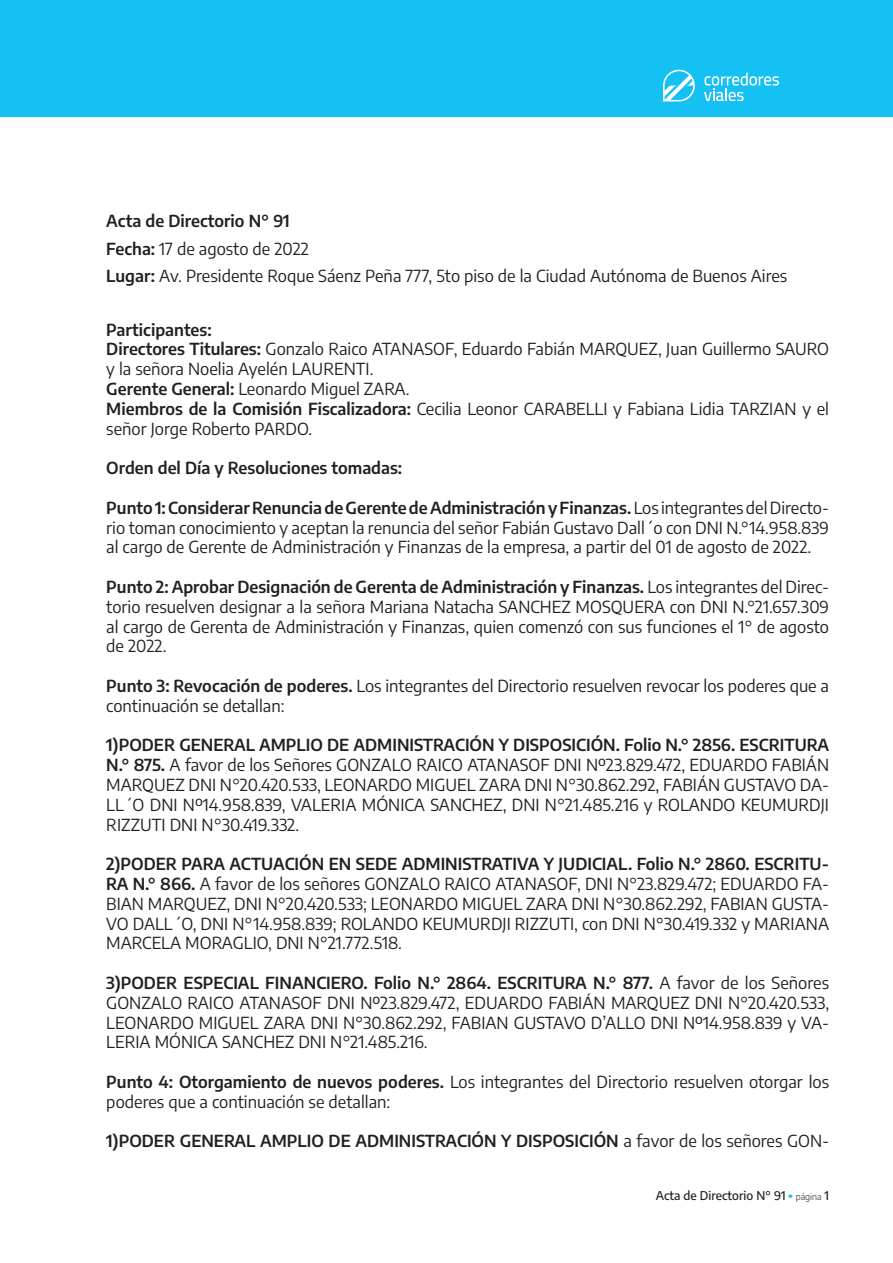
<style>
.page{position:relative;width:893px;height:1263px;background:#fff}
.page>*{position:absolute;margin:0;border:0;box-sizing:border-box;transform-origin:0 0}
.Texto_Actas{font:16.5px/19.8px "Encode Sans";color:#231f20;text-align:justify}
.Texto_Actas-2{font:600 16.5px "Encode Sans";color:#231f20}
.t1{font:500 12px "Encode Sans";color:#231f20}
.s1{font-weight:600}
.s2{font-weight:400}
.s3{font-weight:900;font-size:13.5px;color:#15c0f2}
.s4{font-weight:300;font-size:9px}
</style>
<div class="page">
<div style="left:0;top:0;width:893px;height:117px;background:#15c0f2"></div>
<svg style="left:704px;top:73px;width:75px;height:28px"></svg>
<svg style="left:663px;top:70px;width:32px;height:31px"></svg>
<p class="Texto_Actas-2" style="left:106px;top:210px;width:185px">Acta de Directorio N° 91</p>
<p class="Texto_Actas" style="left:106px;top:238px;width:204px"><span class="s1">Fecha:</span> 17 de agosto de 2022</p>
<p class="Texto_Actas" style="left:106px;top:265px;width:683px"><span class="s1">Lugar:</span> Av. Presidente Roque Sáenz Peña 777, 5to piso de la Ciudad Autónoma de Buenos Aires</p>
<p class="Texto_Actas-2" style="left:106px;top:318px;width:107px">Participantes:</p>
<p class="Texto_Actas" style="left:106px;top:339px;width:724px"><span class="s1">Directores Titulares:</span> Gonzalo Raico ATANASOF, Eduardo Fabián MARQUEZ, Juan Guillermo SAURO y la señora Noelia Ayelén LAURENTI.</p>
<p class="Texto_Actas" style="left:106px;top:378px;width:305px"><span class="s1">Gerente General:</span> Leonardo Miguel ZARA.</p>
<p class="Texto_Actas" style="left:106px;top:398px;width:724px"><span class="s1">Miembros de la Comisión Fiscalizadora:</span> Cecilia Leonor CARABELLI y Fabiana Lidia TARZIAN y el señor Jorge Roberto PARDO.</p>
<p class="Texto_Actas-2" style="left:106px;top:457px;width:297px">Orden del Día y Resoluciones tomadas:</p>
<p class="Texto_Actas" style="left:106px;top:497px;width:724px"><span class="s1">Punto 1: Considerar Renuncia de Gerente de Administración y Finanzas.</span> Los integrantes del Directo&shy;rio toman conocimiento y aceptan la renuncia del señor Fabián Gustavo Dall´o con DNI N.°14.958.839 al cargo de Gerente de Administración y Finanzas de la empresa, a partir del 01 de agosto de 2022.</p>
<p class="Texto_Actas" style="left:106px;top:576px;width:724px"><span class="s1">Punto 2: Aprobar Designación de Gerenta de Administración y Finanzas.</span> Los integrantes del Direc&shy;torio resuelven designar a la señora Mariana Natacha SANCHEZ MOSQUERA con DNI N.°21.657.309 al cargo de Gerenta de Administración y Finanzas, quien comenzó con sus funciones el 1° de agosto de 2022.</p>
<p class="Texto_Actas" style="left:106px;top:675px;width:724px"><span class="s1">Punto 3: Revocación de poderes.</span> Los integrantes del Directorio resuelven revocar los poderes que a continuación se detallan:</p>
<p class="Texto_Actas" style="left:106px;top:735px;width:724px"><span class="s1">1)PODER GENERAL AMPLIO DE ADMINISTRACIÓN Y DISPOSICIÓN. Folio N.° 2856. ESCRITURA N.° 875.</span> A favor de los Señores GONZALO RAICO ATANASOF DNI Nº23.829.472, EDUARDO FABIÁN MARQUEZ DNI N°20.420.533, LEONARDO MIGUEL ZARA DNI N°30.862.292, FABIÁN GUSTAVO DA-LL´O DNI Nº14.958.839, VALERIA MÓNICA SANCHEZ, DNI N°21.485.216 y ROLANDO KEUMURDJI RIZZUTI DNI N°30.419.332.</p>
<p class="Texto_Actas" style="left:106px;top:853px;width:724px"><span class="s1">2)PODER PARA ACTUACIÓN EN SEDE ADMINISTRATIVA Y JUDICIAL. Folio N.° 2860. ESCRITU-RA N.° 866.</span> A favor de los señores GONZALO RAICO ATANASOF, DNI N°23.829.472; EDUARDO FA-BIAN MARQUEZ, DNI N°20.420.533; LEONARDO MIGUEL ZARA DNI N°30.862.292, FABIAN GUSTA-VO DALL´O, DNI N°14.958.839; ROLANDO KEUMURDJI RIZZUTI, con DNI N°30.419.332 y MARIANA MARCELA MORAGLIO, DNI N°21.772.518.</p>
<p class="Texto_Actas" style="left:106px;top:972px;width:724px"><span class="s1">3)PODER ESPECIAL FINANCIERO. Folio N.° 2864. ESCRITURA N.° 877.</span> A favor de los Señores GONZALO RAICO ATANASOF DNI Nº23.829.472, EDUARDO FABIÁN MARQUEZ DNI N°20.420.533, LEONARDO MIGUEL ZARA DNI N°30.862.292, FABIAN GUSTAVO D’ALLO DNI Nº14.958.839 y VA-LERIA MÓNICA SANCHEZ DNI N°21.485.216.</p>
<p class="Texto_Actas" style="left:106px;top:1071px;width:724px"><span class="s1">Punto 4: Otorgamiento de nuevos poderes.</span> Los integrantes del Directorio resuelven otorgar los poderes que a continuación se detallan:</p>
<p class="Texto_Actas-2" style="left:106px;top:1130px;width:724px">1)PODER GENERAL AMPLIO DE ADMINISTRACIÓN Y DISPOSICIÓN <span class="s2">a favor de los señores GON-</span></p>
<p class="t1" style="left:656px;top:1187px;width:175px">Acta de Directorio N° 91 <span class="s3">·</span> <span class="s4">página</span> 1</p>
</div>
